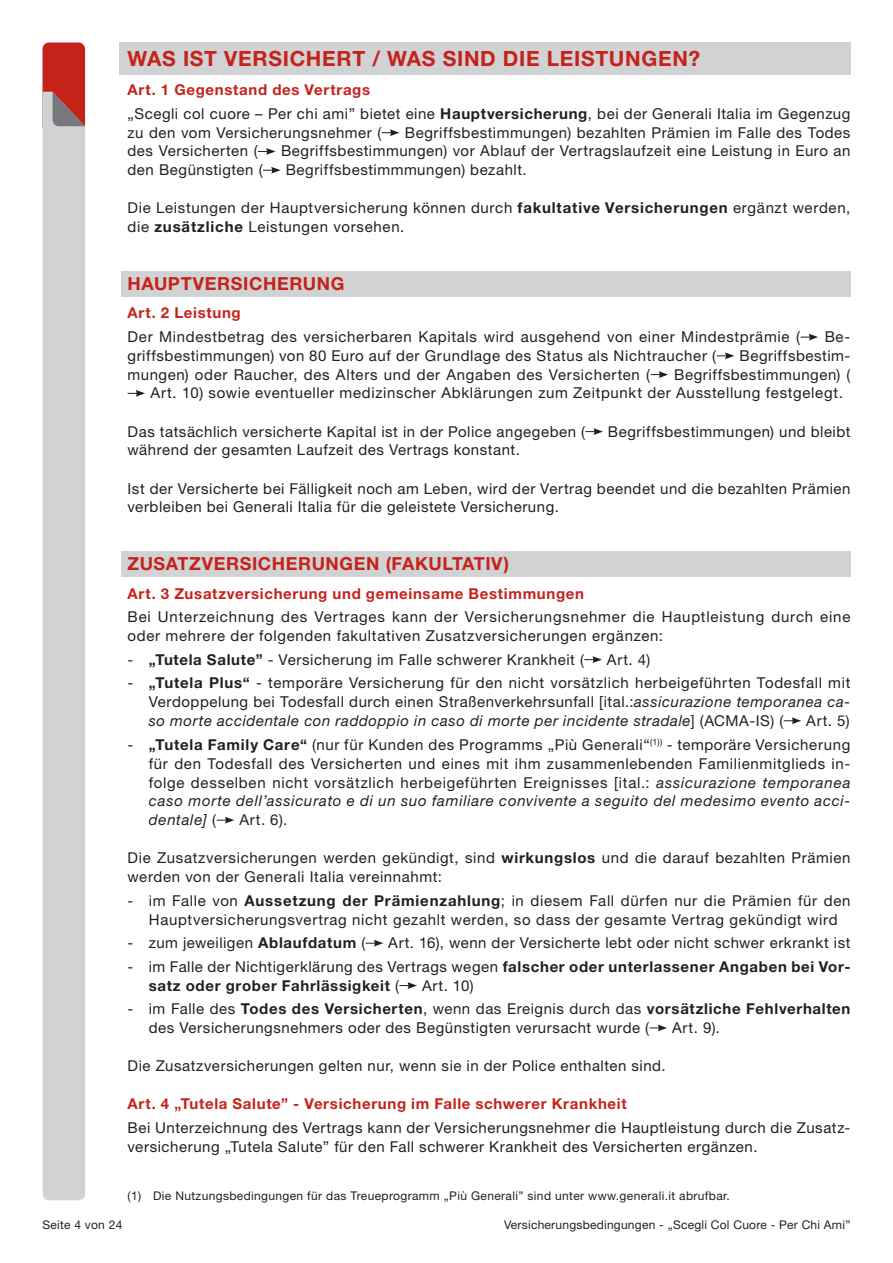
<style>
.page{position:relative;width:893px;height:1263px;background:#fff}
.page>*{position:absolute;margin:0;border:0;box-sizing:border-box;transform-origin:0 0}
.Titolo_Capitolo{font:700 21px "Helvetica Neue LT Std";letter-spacing:.035em;color:#c5221a}
.Titolo_Paragrafo{font:700 18px "Helvetica Neue LT Std";letter-spacing:.035em;color:#c5221a}
.Testi_primo_paragrafo{font:15px/18.8px "Helvetica Neue LT Std";letter-spacing:.04em;color:#231f20}
.Testi{font:15px/18.8px "Helvetica Neue LT Std";letter-spacing:.04em;color:#231f20}
.t1{font:700 15px/18.8px "Helvetica Neue LT Std";letter-spacing:.045em;color:#231f20}
.Titoletto_rosso_primo{font:700 15px "Helvetica Neue LT Std";letter-spacing:.045em;color:#c5221a}
.Titoletto_rosso{font:700 15px "Helvetica Neue LT Std";letter-spacing:.045em;color:#c5221a}
.Note_testo{font:12px "Helvetica Neue LT Std";letter-spacing:.03em;color:#231f20}
.s1{font-weight:700}
.s2{font-style:italic}
.s3{font-weight:400}
</style>
<div class="page">
<div style="left:43px;top:43px;width:42px;height:89px;background:#c5221a;border-radius:6px"></div>
<div style="left:43px;top:92px;width:42px;height:1108px;background:#d1d2d4"></div>
<svg style="left:53px;top:92px;width:32px;height:34px"></svg>
<div style="left:119px;top:43px;width:731px;height:32px;background:#d1d2d4"></div>
<div style="left:121px;top:271px;width:729px;height:25px;background:#d1d2d4"></div>
<div style="left:121px;top:551px;width:729px;height:25px;background:#d1d2d4"></div>
<svg style="left:382px;top:129px;width:17px;height:7px"></svg>
<svg style="left:258px;top:148px;width:18px;height:7px"></svg>
<svg style="left:263px;top:167px;width:18px;height:7px"></svg>
<svg style="left:801px;top:334px;width:17px;height:7px"></svg>
<svg style="left:717px;top:352px;width:17px;height:7px"></svg>
<svg style="left:651px;top:371px;width:17px;height:7px"></svg>
<svg style="left:128px;top:390px;width:17px;height:7px"></svg>
<svg style="left:585px;top:428px;width:18px;height:7px"></svg>
<svg style="left:584px;top:656px;width:18px;height:7px"></svg>
<svg style="left:784px;top:717px;width:17px;height:7px"></svg>
<svg style="left:217px;top:817px;width:17px;height:7px"></svg>
<svg style="left:366px;top:940px;width:17px;height:7px"></svg>
<svg style="left:399px;top:982px;width:18px;height:7px"></svg>
<svg style="left:650px;top:1024px;width:17px;height:7px"></svg>
<p class="Titolo_Capitolo" style="left:128px;top:46px;width:574px">WAS IST VERSICHERT / WAS SIND DIE LEISTUNGEN?</p>
<p class="Titoletto_rosso_primo" style="left:128px;top:80px;width:244px">Art. 1 Gegenstand des Vertrags</p>
<p class="Testi_primo_paragrafo" style="left:128px;top:104px;width:724px">„Scegli col cuore – Per chi ami” bietet eine <span class="s1">Hauptversicherung</span>, bei der Generali Italia im Gegenzug zu den vom Versicherungsnehmer (</p>
<p class="Testi_primo_paragrafo" style="left:405px;top:123px;width:447px">Begriffsbestimmungen) bezahlten Prämien im Falle des Todes</p>
<p class="Testi_primo_paragrafo" style="left:128px;top:141px;width:131px">des Versicherten (</p>
<p class="Testi_primo_paragrafo" style="left:281px;top:141px;width:571px">Begriffsbestimmungen) vor Ablauf der Vertragslaufzeit eine Leistung in Euro an</p>
<p class="Testi_primo_paragrafo" style="left:128px;top:160px;width:137px">den Begünstigten (</p>
<p class="Testi_primo_paragrafo" style="left:286px;top:160px;width:243px">Begriffsbestimmmungen) bezahlt.</p>
<p class="Testi" style="left:128px;top:198px;width:724px">Die Leistungen der Hauptversicherung können durch <span class="s1">fakultative Versicherungen</span> ergänzt werden, die <span class="s1">zusätzliche</span> Leistungen vorsehen.</p>
<p class="Titolo_Paragrafo" style="left:128px;top:272px;width:218px">HAUPTVERSICHERUNG</p>
<p class="Titoletto_rosso_primo" style="left:128px;top:304px;width:115px">Art. 2 Leistung</p>
<p class="Testi_primo_paragrafo" style="left:128px;top:327px;width:674px">Der Mindestbetrag des versicherbaren Kapitals wird ausgehend von einer Mindestprämie (</p>
<p class="Testi_primo_paragrafo" style="left:825px;top:327px;width:27px">Be-</p>
<p class="Testi_primo_paragrafo" style="left:128px;top:346px;width:590px">griffsbestimmungen) von 80 Euro auf der Grundlage des Status als Nichtraucher (</p>
<p class="Testi_primo_paragrafo" style="left:739px;top:346px;width:112px">Begriffsbestim-</p>
<p class="Testi_primo_paragrafo" style="left:128px;top:365px;width:524px">mungen) oder Raucher, des Alters und der Angaben des Versicherten (</p>
<p class="Testi_primo_paragrafo" style="left:150px;top:365px;width:701px;text-indent:524px">Begriffsbestimmungen) (<br>Art. 10) sowie eventueller medizinscher Abklärungen zum Zeitpunkt der Ausstellung festgelegt.</p>
<p class="Testi" style="left:128px;top:422px;width:459px">Das tatsächlich versicherte Kapital ist in der Police angegeben (</p>
<p class="Testi" style="left:608px;top:422px;width:244px">Begriffsbestimmungen) und bleibt</p>
<p class="Testi" style="left:128px;top:440px;width:394px">während der gesamten Laufzeit des Vertrags konstant.</p>
<p class="Testi" style="left:128px;top:479px;width:724px">Ist der Versicherte bei Fälligkeit noch am Leben, wird der Vertrag beendet und die bezahlten Prämien verbleiben bei Generali Italia für die geleistete Versicherung.</p>
<p class="Titolo_Paragrafo" style="left:128px;top:552px;width:383px">ZUSATZVERSICHERUNGEN (FAKULTATIV)</p>
<p class="Titoletto_rosso_primo" style="left:128px;top:584px;width:458px">Art. 3 Zusatzversicherung und gemeinsame Bestimmungen</p>
<p class="Testi_primo_paragrafo" style="left:128px;top:607px;width:724px">Bei Unterzeichnung des Vertrages kann der Versicherungsnehmer die Hauptleistung durch eine oder mehrere der folgenden fakultativen Zusatzversicherungen ergänzen:</p>
<p class="Testi_primo_paragrafo" style="left:128px;top:650px;width:458px">- <span class="s1">„Tutela Salute”</span> - Versicherung im Falle schwerer Krankheit (</p>
<p class="Testi_primo_paragrafo" style="left:607px;top:650px;width:45px">Art. 4)</p>
<p class="Testi_primo_paragrafo" style="left:149px;top:673px;width:703px;text-align:justify;text-indent:-21px">- <span class="s1">„Tutela Plus“</span> - temporäre Versicherung für den nicht vorsätzlich herbeigeführten Todesfall mit Verdoppelung bei Todesfall durch einen Straßenverkehrsunfall [ital.:<span class="s2">assicurazione temporanea ca&shy;so morte accidentale con raddoppio in caso di morte per incidente stradale</span>] (ACMA-IS) (</p>
<p class="Testi_primo_paragrafo" style="left:806px;top:711px;width:45px">Art. 5)</p>
<p class="Testi_primo_paragrafo" style="left:149px;top:735px;width:703px;text-align:justify;text-indent:-21px">- <span class="s1">„Tutela Family Care“</span> (nur für Kunden des Programms „Più Generali“<sup>(1))</sup> - temporäre Versicherung für den Todesfall des Versicherten und eines mit ihm zusammenlebenden Familienmitglieds in&shy;folge desselben nicht vorsätzlich herbeigeführten Ereignisses [ital.: <span class="s2">assicurazione temporanea caso morte dell’assicurato e di un suo familiare convivente a seguito del medesimo evento acci&shy;dentale]</span> (</p>
<p class="Testi_primo_paragrafo" style="left:239px;top:810px;width:49px">Art. 6).</p>
<p class="Testi" style="left:128px;top:848px;width:724px">Die Zusatzversicherungen werden gekündigt, sind <span class="s1">wirkungslos</span> und die darauf bezahlten Prämien werden von der Generali Italia vereinnahmt:</p>
<p class="Testi_primo_paragrafo" style="left:128px;top:891px;width:724px;text-align:center">- im Falle von <span class="s1">Aussetzung der Prämienzahlung</span>; in diesem Fall dürfen nur die Prämien für den<br>Hauptversicherungsvertrag nicht gezahlt werden, so dass der gesamte Vertrag gekündigt wird</p>
<p class="Testi_primo_paragrafo" style="left:128px;top:933px;width:239px">- zum jeweiligen <span class="s1">Ablaufdatum</span> (</p>
<p class="Testi_primo_paragrafo" style="left:388px;top:933px;width:464px">Art. 16), wenn der Versicherte lebt oder nicht schwer erkrankt ist</p>
<p class="t1" style="left:149px;top:957px;width:703px;text-indent:-21px"><span class="s3">- im Falle der Nichtigerklärung des Vertrags wegen</span> falscher oder unterlassener Angaben bei Vor&shy;satz oder grober Fahrlässigkeit <span class="s3">(</span></p>
<p class="Testi_primo_paragrafo" style="left:422px;top:975px;width:53px">Art. 10)</p>
<p class="Testi_primo_paragrafo" style="left:149px;top:999px;width:703px;text-indent:-21px">- im Falle des <span class="s1">Todes des Versicherten</span>, wenn das Ereignis durch das <span class="s1">vorsätzliche Fehlverhalten </span>des Versicherungsnehmers oder des Begünstigten verursacht wurde (</p>
<p class="Testi_primo_paragrafo" style="left:672px;top:1018px;width:49px">Art. 9).</p>
<p class="Testi" style="left:128px;top:1056px;width:540px">Die Zusatzversicherungen gelten nur, wenn sie in der Police enthalten sind.</p>
<p class="Titoletto_rosso" style="left:128px;top:1095px;width:501px">Art. 4 „Tutela Salute” - Versicherung im Falle schwerer Krankheit</p>
<p class="Testi_primo_paragrafo" style="left:128px;top:1118px;width:724px">Bei Unterzeichnung des Vertrags kann der Versicherungsnehmer die Hauptleistung durch die Zusatz&shy;versicherung „Tutela Salute” für den Fall schwerer Krankheit des Versicherten ergänzen.</p>
<p class="Note_testo" style="left:128px;top:1189px;width:604px">(1) Die Nutzungsbedingungen für das Treueprogramm „Più Generali” sind unter www.generali.it abrufbar.</p>
<p class="Note_testo" style="left:43px;top:1217px;width:81px">Seite 4 von 24</p>
<p class="Note_testo" style="left:504px;top:1217px;width:348px">Versicherungsbedingungen - „Scegli Col Cuore - Per Chi Ami”</p>
</div>
